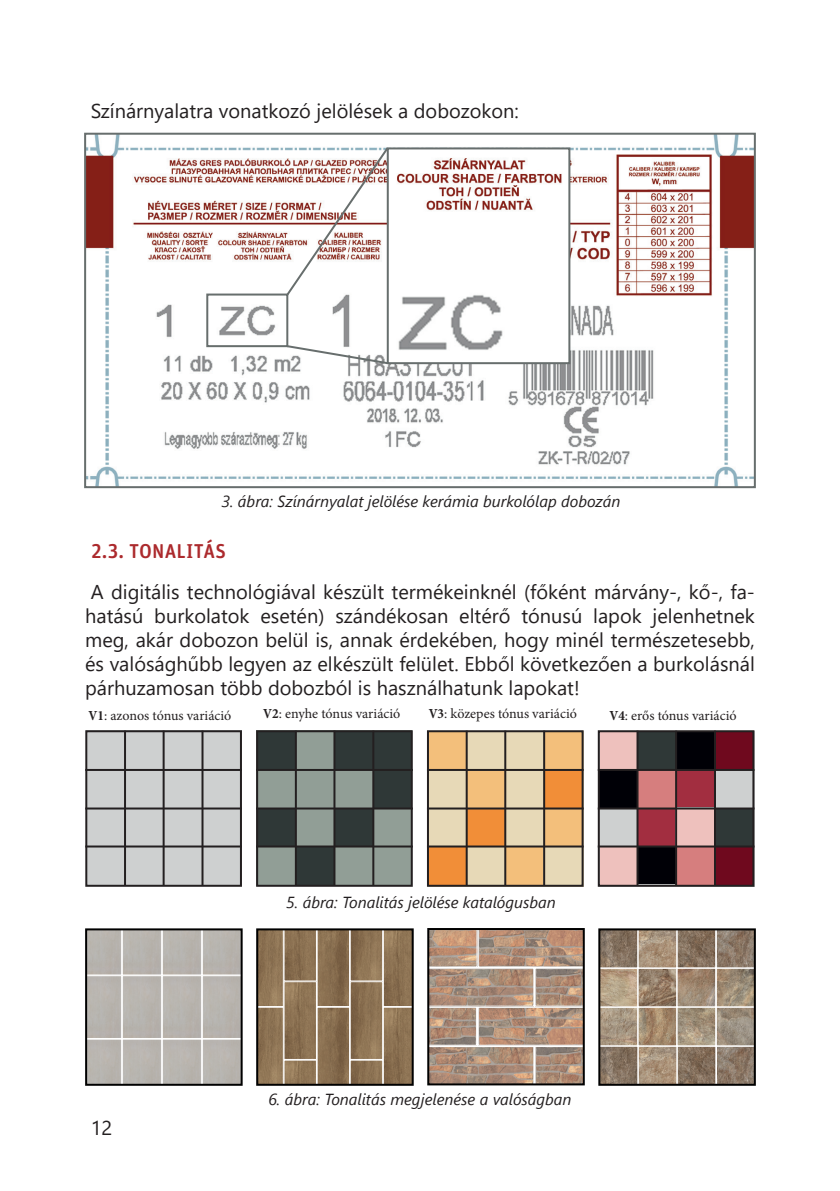
<style>
.page{position:relative;width:840px;height:1191px;background:#fff}
.page>*{position:absolute;margin:0;border:0;box-sizing:border-box;transform-origin:0 0}
.t1{font:20px/24px "Segoe UI";color:#231f20;text-align:justify}
.t2{font:500 20px "Unit Rounded OT";letter-spacing:.01em;color:#ac2a2d}
.t3{font:italic 16px "Segoe UI";color:#231f20}
.t4{font:14px "Minion Pro";color:#231f20}
.s1{font-weight:700;font-stretch:condensed}
</style>
<div class="page">
<svg style="left:88px;top:931px;width:151px;height:151px;background:#bbb7b2"></svg>
<div style="left:85px;top:928px;width:157px;height:157px;border:2px solid #000"></div>
<img style="left:316px;top:931px;width:31px;height:151px">
<div style="left:317px;top:929px;width:32px;height:77px;border:1px solid #fff"></div>
<div style="left:317px;top:1007px;width:32px;height:77px;border:1px solid #fff"></div>
<svg style="left:259px;top:931px;width:57px;height:151px;background:#92795b"></svg>
<svg style="left:350px;top:931px;width:60px;height:151px;background:#937b5e"></svg>
<div style="left:256px;top:928px;width:157px;height:157px;border:2px solid #000"></div>
<svg style="left:430px;top:931px;width:151px;height:151px;background:#b19481"></svg>
<div style="left:427px;top:928px;width:157px;height:157px;border:2px solid #000"></div>
<img style="left:601px;top:931px;width:151px;height:151px">
<div style="left:599px;top:1007px;width:38px;height:39px;border:1px solid #fff"></div>
<div style="left:676px;top:929px;width:39px;height:39px;border:1px solid #fff"></div>
<div style="left:676px;top:1046px;width:39px;height:38px;border:1px solid #fff"></div>
<div style="left:599px;top:968px;width:38px;height:39px;border:1px solid #fff"></div>
<div style="left:637px;top:968px;width:39px;height:39px;border:1px solid #fff"></div>
<div style="left:715px;top:929px;width:39px;height:39px;border:1px solid #fff"></div>
<div style="left:716px;top:1046px;width:38px;height:38px;border:1px solid #fff"></div>
<div style="left:637px;top:929px;width:39px;height:39px;border:1px solid #fff"></div>
<div style="left:637px;top:1046px;width:39px;height:38px;border:1px solid #fff"></div>
<div style="left:637px;top:1007px;width:39px;height:39px;border:1px solid #fff"></div>
<div style="left:676px;top:968px;width:39px;height:39px;border:1px solid #fff"></div>
<div style="left:676px;top:1007px;width:39px;height:39px;border:1px solid #fff"></div>
<div style="left:715px;top:968px;width:39px;height:39px;border:1px solid #fff"></div>
<div style="left:599px;top:1046px;width:38px;height:38px;border:1px solid #fff"></div>
<div style="left:715px;top:1007px;width:39px;height:39px;border:1px solid #fff"></div>
<div style="left:598px;top:928px;width:157px;height:157px;border:2px solid #000"></div>
<img style="left:87px;top:136px;width:665px;height:349px">
<div style="left:84px;top:133px;width:671px;height:355px;border:2px solid #676e6d"></div>
<div style="left:206px;top:293px;width:82px;height:54px;border:2px solid #676e6d"></div>
<img style="left:389px;top:150px;width:178px;height:211px">
<div style="left:386px;top:147px;width:184px;height:217px;border:2px solid #676e6d"></div>
<svg style="left:284px;top:145px;width:106px;height:152px"></svg>
<svg style="left:285px;top:344px;width:104px;height:21px"></svg>
<div style="left:86px;top:730px;width:156px;height:155px;background:#ced0d0"></div>
<div style="left:85px;top:730px;width:157px;height:156px;border:2px solid #231f20"></div>
<hr style="left:85px;top:769px;width:157px;height:2px;background:#231f20">
<hr style="left:85px;top:807px;width:157px;height:2px;background:#231f20">
<hr style="left:85px;top:845px;width:157px;height:2px;background:#231f20">
<hr style="left:124px;top:730px;width:2px;height:155px;background:#231f20">
<hr style="left:162px;top:730px;width:2px;height:155px;background:#231f20">
<hr style="left:201px;top:730px;width:2px;height:155px;background:#231f20">
<div style="left:256px;top:731px;width:156px;height:155px;background:#919e96"></div>
<div style="left:258px;top:732px;width:37px;height:37px;background:#2f3837"></div>
<div style="left:258px;top:808px;width:37px;height:38px;background:#2f3837"></div>
<div style="left:335px;top:731px;width:37px;height:38px;background:#2f3837"></div>
<div style="left:335px;top:808px;width:37px;height:38px;background:#2f3837"></div>
<div style="left:373px;top:732px;width:38px;height:37px;background:#2f3837"></div>
<div style="left:373px;top:770px;width:38px;height:38px;background:#2f3837"></div>
<div style="left:296px;top:847px;width:38px;height:38px;background:#2f3837"></div>
<div style="left:256px;top:730px;width:156px;height:156px;border:2px solid #231f20"></div>
<hr style="left:256px;top:769px;width:156px;height:2px;background:#231f20">
<hr style="left:256px;top:807px;width:156px;height:2px;background:#231f20">
<hr style="left:256px;top:845px;width:156px;height:2px;background:#231f20">
<hr style="left:295px;top:730px;width:2px;height:155px;background:#231f20">
<hr style="left:333px;top:730px;width:2px;height:155px;background:#231f20">
<hr style="left:372px;top:730px;width:2px;height:155px;background:#231f20">
<div style="left:428px;top:731px;width:155px;height:155px;background:#e7d9b7"></div>
<div style="left:428px;top:731px;width:38px;height:38px;background:#f3bf7b"></div>
<div style="left:466px;top:771px;width:38px;height:37px;background:#f3bf7b"></div>
<div style="left:544px;top:808px;width:37px;height:38px;background:#f3bf7b"></div>
<div style="left:505px;top:847px;width:38px;height:37px;background:#f3bf7b"></div>
<div style="left:544px;top:731px;width:37px;height:38px;background:#f3bf7b"></div>
<div style="left:466px;top:808px;width:38px;height:38px;background:#f18e38"></div>
<div style="left:428px;top:846px;width:38px;height:38px;background:#f18e38"></div>
<div style="left:544px;top:770px;width:38px;height:38px;background:#f18e38"></div>
<hr style="left:465px;top:730px;width:2px;height:155px;background:#231f20">
<div style="left:426px;top:730px;width:157px;height:156px;border:2px solid #231f20"></div>
<hr style="left:426px;top:769px;width:157px;height:2px;background:#231f20">
<hr style="left:426px;top:807px;width:157px;height:2px;background:#231f20">
<hr style="left:426px;top:845px;width:157px;height:2px;background:#231f20">
<hr style="left:504px;top:730px;width:2px;height:155px;background:#231f20">
<hr style="left:543px;top:730px;width:2px;height:155px;background:#231f20">
<div style="left:598px;top:731px;width:156px;height:155px;background:#ced0d0"></div>
<div style="left:676px;top:769px;width:38px;height:38px;background:#a22e40"></div>
<div style="left:637px;top:808px;width:37px;height:38px;background:#a22e40"></div>
<div style="left:637px;top:846px;width:38px;height:38px;background:#000006"></div>
<div style="left:676px;top:731px;width:38px;height:38px;background:#000006"></div>
<div style="left:599px;top:770px;width:37px;height:37px;background:#000006"></div>
<div style="left:715px;top:732px;width:38px;height:37px;background:#6f091e"></div>
<div style="left:714px;top:847px;width:38px;height:38px;background:#6f091e"></div>
<div style="left:676px;top:847px;width:38px;height:37px;background:#d67e7e"></div>
<div style="left:637px;top:770px;width:38px;height:38px;background:#d67e7e"></div>
<div style="left:714px;top:808px;width:38px;height:38px;background:#2f3837"></div>
<div style="left:637px;top:732px;width:38px;height:37px;background:#2f3837"></div>
<div style="left:599px;top:732px;width:38px;height:37px;background:#eec1bd"></div>
<div style="left:676px;top:808px;width:38px;height:38px;background:#eec1bd"></div>
<div style="left:599px;top:847px;width:38px;height:37px;background:#eec1bd"></div>
<div style="left:597px;top:730px;width:157px;height:156px;border:2px solid #231f20"></div>
<hr style="left:597px;top:769px;width:157px;height:2px;background:#231f20">
<hr style="left:597px;top:807px;width:157px;height:2px;background:#231f20">
<hr style="left:597px;top:845px;width:157px;height:2px;background:#231f20">
<hr style="left:636px;top:730px;width:2px;height:156px;background:#231f20">
<hr style="left:674px;top:730px;width:2px;height:156px;background:#231f20">
<hr style="left:713px;top:730px;width:2px;height:156px;background:#231f20">
<p class="t1" style="left:91px;top:97px;width:429px">Színárnyalatra vonatkozó jelölések a dobozokon:</p>
<p class="t3" style="left:221px;top:486px;width:400px">3. ábra: Színárnyalat jelölése kerámia burkolólap dobozán</p>
<p class="t2" style="left:91px;top:538px;width:136px">2.3. TONALITÁS</p>
<p class="t1" style="left:85px;top:578px;width:671px">A digitális technológiával készült termékeinknél (főként márvány-, kő-, fa&shy;hatású burkolatok esetén) szándékosan eltérő tónusú lapok jelenhetnek meg, akár dobozon belül is, annak érdekében, hogy minél természetesebb, és valósághűbb legyen az elkészült felület. Ebből következően a burkolásnál párhuzamosan több dobozból is használhatunk lapokat!</p>
<p class="t4" style="left:88px;top:706px;width:144px"><span class="s1">V1</span>: azonos tónus variáció</p>
<p class="t4" style="left:263px;top:703px;width:138px"><span class="s1">V2</span>: enyhe tónus variáció</p>
<p class="t4" style="left:428px;top:703px;width:150px"><span class="s1">V3</span>: közepes tónus variáció</p>
<p class="t4" style="left:609px;top:705px;width:129px"><span class="s1">V4</span>: erős tónus variáció</p>
<p class="t3" style="left:286px;top:887px;width:271px">5. ábra: Tonalitás jelölése katalógusban</p>
<p class="t1" style="left:91px;top:1113px;width:23px">12</p>
<p class="t3" style="left:268px;top:1084px;width:304px">6. ábra: Tonalitás megjelenése a valóságban</p>
</div>
